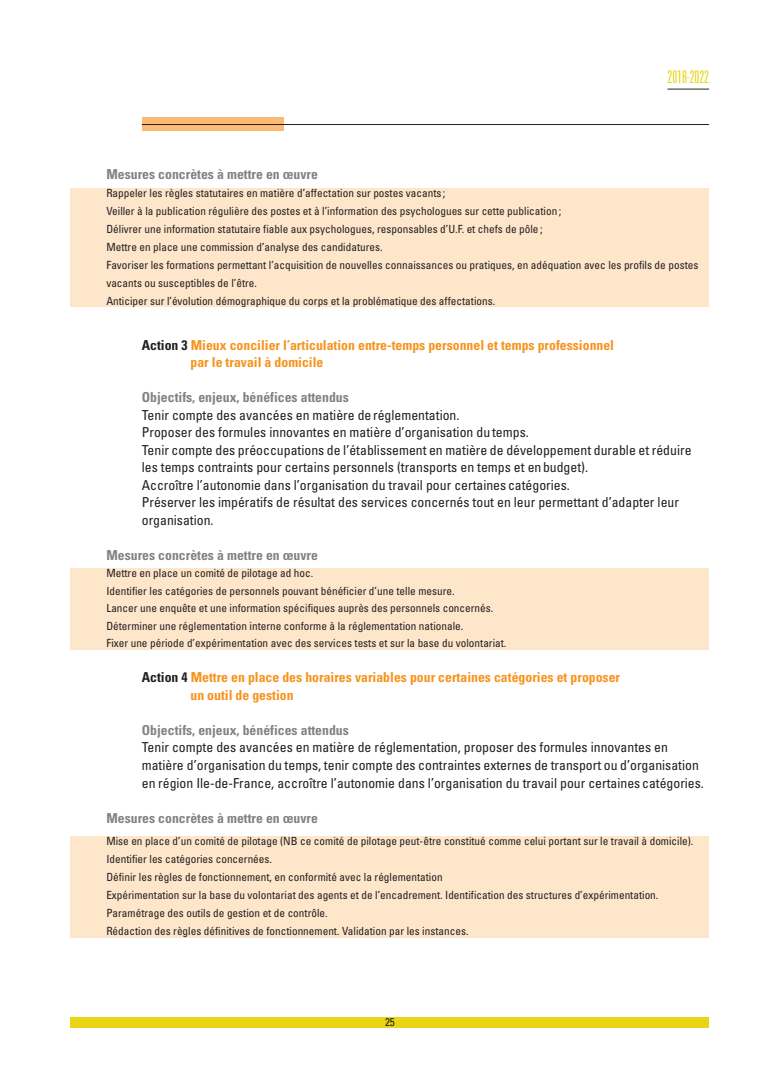
<style>
.page{position:relative;width:780px;height:1088px;background:#fff}
.page>*{position:absolute;margin:0;border:0;box-sizing:border-box;transform-origin:0 0}
.t1{font:300 ultra-condensed 17.5px "Univers";color:#ead515}
.t2{font:condensed 13.75px/17.5px "Univers";color:#231f20}
.t3{font:700 condensed 13.75px/17.5px "Univers";color:#f7931d}
.t4{font:700 condensed 13.75px "Univers";color:#808285}
.t5{font:condensed 11.25px/18px "Univers";color:#231f20}
.s1{color:#231f20}
</style>
<div class="page">
<div style="left:71px;top:189px;width:638px;height:118px;background:#fee6ca"></div>
<div style="left:71px;top:568px;width:638px;height:82px;background:#fee6ca"></div>
<div style="left:71px;top:836px;width:638px;height:101px;background:#fee6ca"></div>
<div style="left:71px;top:1017px;width:638px;height:10px;background:#ead515"></div>
<div style="left:142px;top:118px;width:141px;height:13px;background:#fcbb74"></div>
<hr style="left:142px;top:124px;width:567px;height:1px;background:#231f20">
<hr style="left:667px;top:89px;width:42px;height:1px;background:#231f20">
<h1 class="t1" style="left:667px;top:71px;width:43px">2018-2022</h1>
<p class="t4" style="left:106px;top:169px;width:213px">Mesures concrètes à mettre en œuvre</p>
<p class="t5" style="left:106px;top:185px;width:593px">Rappeler les règles statutaires en matière d’affectation sur postes vacants ;<br>Veiller à la publication régulière des postes et à l’information des psychologues sur cette publication ;<br>Délivrer une information statutaire fiable aux psychologues, responsables d’U.F. et chefs de pôle ;<br>Mettre en place une commission d’analyse des candidatures.<br>Favoriser les formations permettant l’acquisition de nouvelles connaissances ou pratiques, en adéquation avec les profils de postes vacants ou susceptibles de l’être.<br>Anticiper sur l’évolution démographique du corps et la problématique des affectations.</p>
<p class="t3" style="left:190px;top:337px;width:425px;text-indent:-49px"><span class="s1">Action 3</span> Mieux concilier l’articulation entre-temps personnel et temps professionnel par le travail à domicile</p>
<p class="t4" style="left:142px;top:392px;width:209px">Objectifs, enjeux, bénéfices attendus</p>
<p class="t2" style="left:142px;top:407px;width:551px">Tenir compte des avancées en matière deréglementation.<br>Proposer des formules innovantes en matière d’organisation du temps.<br>Tenir compte des préoccupations de l’établissement en matière de développement durable et réduire les temps contraints pour certains personnels (transports en temps et enbudget).<br>Accroître l’autonomie dans l’organisation du travail pour certaines catégories.<br>Préserver les impératifs de résultat des services concernés tout en leur permettant d’adapter leur organisation.</p>
<p class="t4" style="left:106px;top:550px;width:213px">Mesures concrètes à mettre en œuvre</p>
<p class="t5" style="left:106px;top:566px;width:401px;line-height:17.5px">Mettre en place un comité de pilotage ad hoc.<br>Identifier les catégories de personnels pouvant bénéficier d’une telle mesure.<br>Lancer une enquête et une information spécifiques auprès des personnels concernés.<br>Déterminer une réglementation interne conforme à la réglementation nationale.<br>Fixer une période d’expérimentation avec des services tests et sur la base du volontariat.</p>
<p class="t3" style="left:190px;top:670px;width:431px;text-indent:-49px"><span class="s1">Action 4</span> Mettre en place des horaires variables pour certaines catégories et proposer un outil de gestion</p>
<p class="t4" style="left:142px;top:725px;width:209px">Objectifs, enjeux, bénéfices attendus</p>
<p class="t2" style="left:142px;top:740px;width:563px">Tenir compte des avancées en matière de réglementation, proposer des formules innovantes en matière d’organisation du temps, tenir compte des contraintes externes de transport ou d’organisation en région Ile-de-France, accroître l’autonomie dans l’organisation du travail pour certaines catégories.</p>
<p class="t4" style="left:106px;top:812px;width:213px">Mesures concrètes à mettre en œuvre</p>
<p class="t5" style="left:106px;top:833px;width:588px">Mise en place d’un comité de pilotage (NB ce comité de pilotage peut-être constitué comme celui portant sur le travail à domicile).<br>Identifier les catégories concernées.<br>Définir les règles de fonctionnement, en conformité avec la réglementation<br>Expérimentation sur la base du volontariat des agents et de l’encadrement. Identification des structures d’expérimentation.<br>Paramétrage des outils de gestion et de contrôle.<br>Rédaction des règles définitives de fonctionnement. Validation par les instances.</p>
<p class="t5" style="left:385px;top:1013px;width:11px">25</p>
</div>
